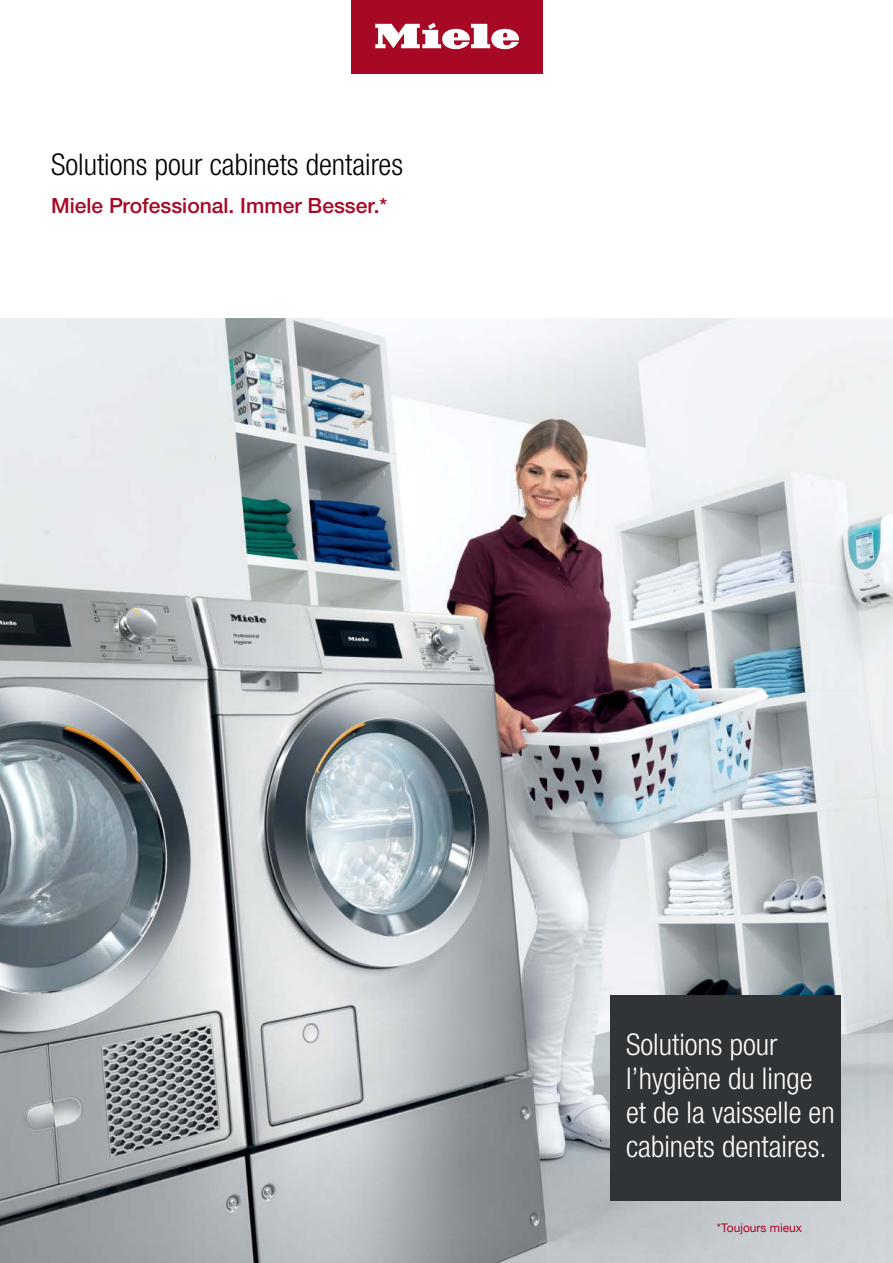
<style>
.page{position:relative;width:893px;height:1263px;background:#fff}
.page>*{position:absolute;margin:0;border:0;box-sizing:border-box;transform-origin:0 0}
.Headline_Titel_und_I{font:300 condensed 30px/34px "Helvetica Neue LTW1 G";color:#fff}
.Headline_Titel_und_I-2{font:300 condensed 30px "Helvetica Neue LTW1 G";color:#000}
.Immer_Besser{font:500 21px "Helvetica Neue LTW1 G";color:#a70925}
.Bodytext{font:12px "Helvetica Neue LTW1 G";color:#a70925}
</style>
<div class="page">
<div style="left:351px;top:0;width:191px;height:73px;background:#a70925"></div>
<svg style="left:375px;top:22px;width:144px;height:27px"></svg>
<img style="left:0;top:319px;width:893px;height:944px">
<div style="left:610px;top:995px;width:231px;height:205px;background:#303437"></div>
<p class="Headline_Titel_und_I-2" style="left:51px;top:146px;width:354px">Solutions pour cabinets dentaires</p>
<p class="Immer_Besser" style="left:51px;top:193px;width:338px">Miele Professional. Immer Besser.*</p>
<p class="Headline_Titel_und_I" style="left:626px;top:1027px;width:210px">Solutions pour l’hygiène du linge et de la vaisselle en cabinets dentaires.</p>
<p class="Bodytext" style="left:717px;top:1220px;width:87px">*Toujours mieux</p>
</div>
